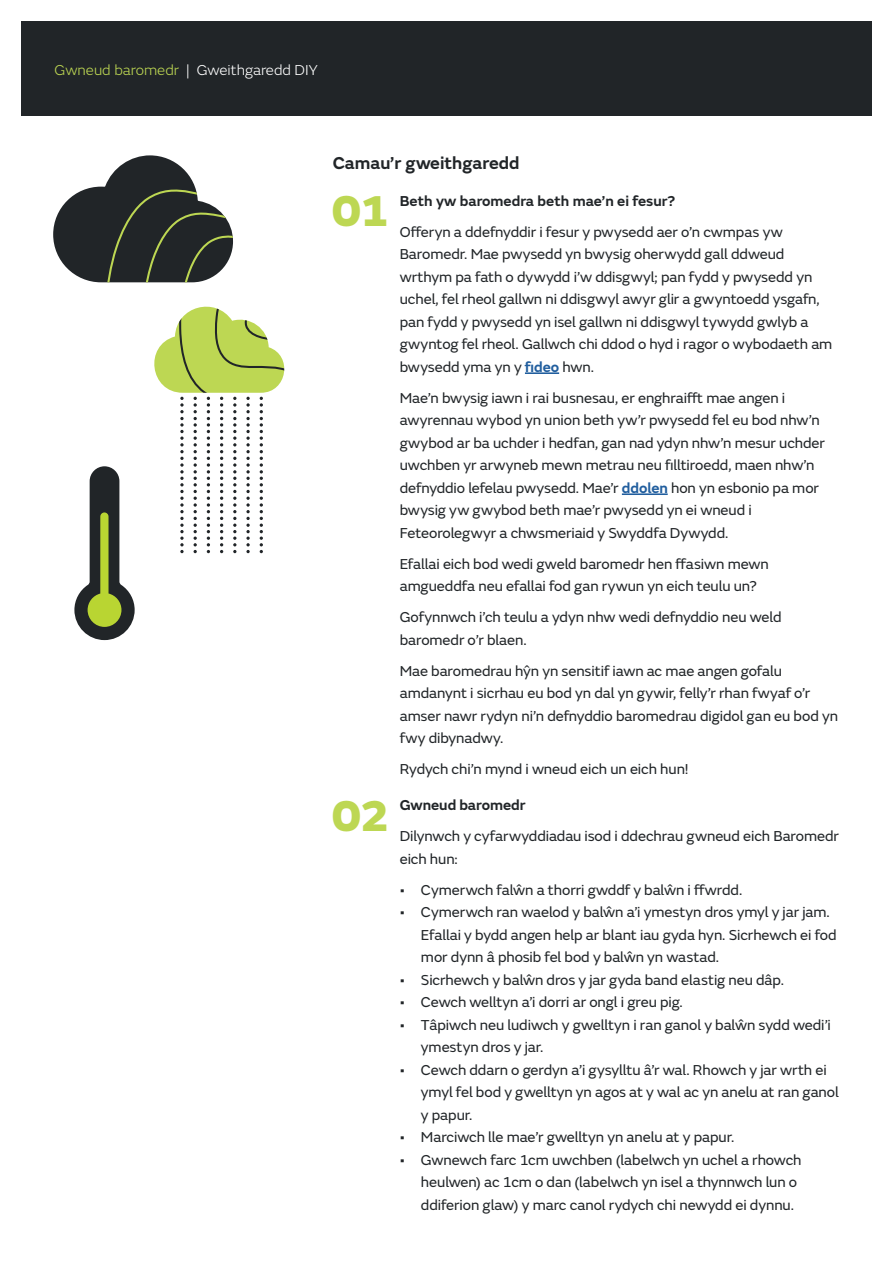
<style>
.page{position:relative;width:893px;height:1263px;background:#fff}
.page>*{position:absolute;margin:0;border:0;box-sizing:border-box;transform-origin:0 0}
.t1{font:800 45px "FS Emeric";color:#bdd753}
.t2{font:600 18px "FS Emeric";color:#212528}
.t3{font:15px/22.5px "FS Emeric";letter-spacing:-.005em;color:#212528}
.t4{font:600 15px "FS Emeric";color:#212528}
.t5{font:300 15px "FS Emeric";color:#fff}
.s1{color:#bdd753}
.s2{font-weight:600;color:#215e9e}
</style>
<div class="page">
<div style="left:21px;top:21px;width:851px;height:95px;background:#212528"></div>
<svg style="left:154px;top:306px;width:131px;height:247px"></svg>
<svg style="left:53px;top:155px;width:180px;height:127px"></svg>
<svg style="left:74px;top:466px;width:61px;height:174px"></svg>
<hr style="left:525px;top:372px;width:34px;height:2px;background:#215e9e">
<hr style="left:622px;top:493px;width:46px;height:2px;background:#215e9e">
<p class="t5" style="left:55px;top:60px;width:265px"><span class="s1">Gwneud baromedr</span> | Gweithgaredd DIY</p>
<p class="t2" style="left:333px;top:149px;width:188px">Camau’r gweithgaredd</p>
<p class="t4" style="left:400px;top:189px;width:277px">Beth yw baromedra beth mae’n ei fesur?</p>
<p class="t3" style="left:400px;top:220px;width:434px">Offeryn a ddefnyddir i fesur y pwysedd aer o’n cwmpas yw Baromedr. Mae pwysedd yn bwysig oherwydd gall ddweud wrthym pa fath o dywydd i’w ddisgwyl; pan fydd y pwysedd yn uchel, fel rheol gallwn ni ddisgwyl awyr glir a gwyntoedd ysgafn, pan fydd y pwysedd yn isel gallwn ni ddisgwyl tywydd gwlyb a gwyntog fel rheol. Gallwch chi ddod o hyd i ragor o wybodaeth am bwysedd yma yn y <span class="s2">fideo</span> hwn.</p>
<p class="t3" style="left:400px;top:386px;width:427px">Mae’n bwysig iawn i rai busnesau, er enghraifft mae angen i awyrennau wybod yn union beth yw’r pwysedd fel eu bod nhw’n gwybod ar ba uchder i hedfan, gan nad ydyn nhw’n mesur uchder uwchben yr arwyneb mewn metrau neu filltiroedd, maen nhw’n defnyddio lefelau pwysedd. Mae’r <span class="s2">ddolen</span> hon yn esbonio pa mor bwysig yw gwybod beth mae’r pwysedd yn ei wneud i Feteorolegwyr a chwsmeriaid y Swyddfa Dywydd.</p>
<p class="t3" style="left:400px;top:552px;width:371px">Efallai eich bod wedi gweld baromedr hen ffasiwn mewn amgueddfa neu efallai fod gan rywun yn eich teulu un?</p>
<p class="t3" style="left:400px;top:605px;width:383px">Gofynnwch i’ch teulu a ydyn nhw wedi defnyddio neu weld baromedr o’r blaen.</p>
<p class="t3" style="left:400px;top:659px;width:440px">Mae baromedrau hŷn yn sensitif iawn ac mae angen gofalu amdanynt i sicrhau eu bod yn dal yn gywir, felly’r rhan fwyaf o’r amser nawr rydyn ni’n defnyddio baromedrau digidol gan eu bod yn fwy dibynadwy.</p>
<p class="t3" style="left:400px;top:757px;width:290px">Rydych chi’n mynd i wneud eich un eich hun!</p>
<p class="t4" style="left:400px;top:793px;width:127px">Gwneud baromedr</p>
<p class="t3" style="left:400px;top:824px;width:441px">Dilynwch y cyfarwyddiadau isod i ddechrau gwneud eich Baromedr eich hun:</p>
<p class="t3" style="left:400px;top:877px;width:344px">• Cymerwch falŵn a thorri gwddf y balŵn i ffwrdd.</p>
<p class="t3" style="left:421px;top:900px;width:417px;text-indent:-21px">• Cymerwch ran waelod y balŵn a’i ymestyn dros ymyl y jar jam.<br>Efallai y bydd angen help ar blant iau gyda hyn. Sicrhewch ei fod mor dynn â phosib fel bod y balŵn yn wastad.</p>
<p class="t3" style="left:400px;top:967px;width:386px">• Sicrhewch y balŵn dros y jar gyda band elastig neu dâp.</p>
<p class="t3" style="left:400px;top:990px;width:285px">• Cewch welltyn a’i dorri ar ongl i greu pig.</p>
<p class="t3" style="left:421px;top:1012px;width:411px;text-indent:-21px">• Tâpiwch neu ludiwch y gwelltyn i ran ganol y balŵn sydd wedi’i ymestyn dros y jar.</p>
<p class="t3" style="left:421px;top:1057px;width:419px;text-indent:-21px">• Cewch ddarn o gerdyn a’i gysylltu â’r wal. Rhowch y jar wrth ei ymyl fel bod y gwelltyn yn agos at y wal ac yn anelu at ran ganol y papur.</p>
<p class="t3" style="left:400px;top:1125px;width:336px">• Marciwch lle mae’r gwelltyn yn anelu at y papur.</p>
<p class="t3" style="left:421px;top:1147px;width:382px;text-indent:-21px">• Gwnewch farc 1cm uwchben (labelwch yn uchel a rhowch heulwen) ac 1cm o dan (labelwch yn isel a thynnwch lun o ddiferion glaw) y marc canol rydych chi newydd ei dynnu.</p>
<h1 class="t1" style="left:331px;top:175px;width:61px">01</h1>
<h1 class="t1" style="left:331px;top:779px;width:61px">02</h1>
</div>
